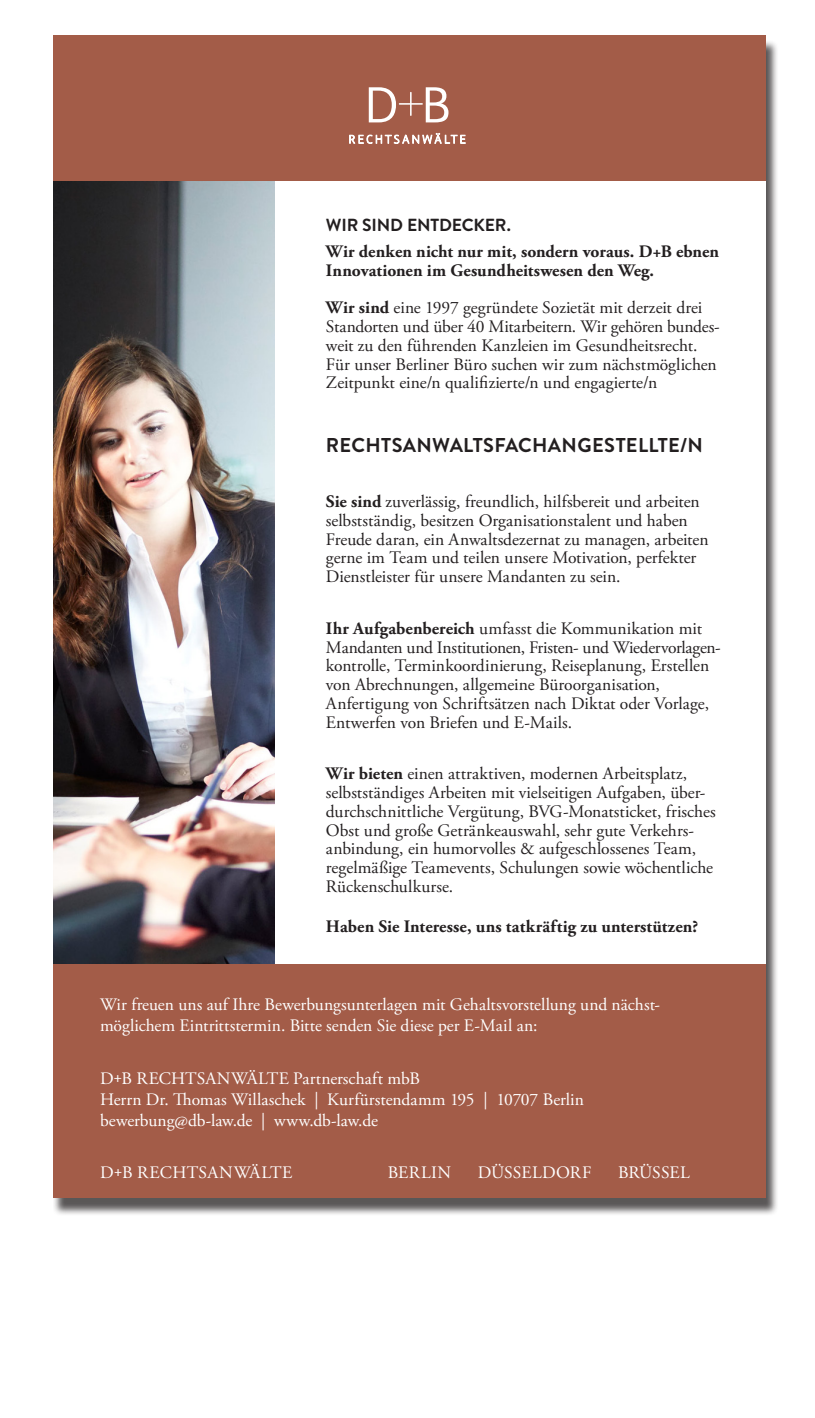
<style>
.page{position:relative;width:815px;height:1418px;background:#fff}
.page>*{position:absolute;margin:0;border:0;box-sizing:border-box;transform-origin:0 0}
.t1{font:700 20px "Brandon Grotesque";letter-spacing:.015em;color:#231f20}
.t2{font:17.5px/18.8px "Adobe Garamond Pro";color:#231f20}
.t3{font:17.5px/21px "Adobe Garamond Pro";color:#fff}
.t4{font:700 17.5px/18.8px "Adobe Garamond Pro";letter-spacing:.005em;color:#231f20}
.t5{font:700 17.5px "Brandon Grotesque";letter-spacing:-.01em;color:#231f20}
.s1{font-weight:700}
</style>
<div class="page">
<div style="left:53px;top:39px;width:725px;height:1176px;background:#231f20;opacity:.75"></div>
<div style="left:53px;top:35px;width:712px;height:1163px;background:#fff"></div>
<img style="left:53px;top:181px;width:221px;height:783px">
<div style="left:53px;top:35px;width:712px;height:146px;background:#a35c48"></div>
<svg style="left:350px;top:133px;width:115px;height:10px"></svg>
<svg style="left:369px;top:87px;width:79px;height:35px"></svg>
<hr style="left:399px;top:103px;width:24px;height:2px;background:#fff">
<hr style="left:410px;top:92px;width:2px;height:24px;background:#fff">
<div style="left:53px;top:964px;width:712px;height:234px;background:#a35c48"></div>
<p class="t5" style="left:326px;top:213px;width:186px">WIR SIND ENTDECKER.</p>
<p class="t4" style="left:326px;top:242px;width:395px">Wir denken nicht nur mit, sondern voraus. D+B ebnen<br>Innovationen im Gesundheitswesen den Weg.</p>
<p class="t2" style="left:326px;top:299px;width:395px"><span class="s1">Wir sind</span> eine 1997 gegründete Sozietät mit derzeit drei Standorten und über 40 Mitarbeitern. Wir gehören bundes&shy;weit zu den führenden Kanzleien im Gesundheitsrecht.<br>Für unser Berliner Büro suchen wir zum nächstmöglichen Zeitpunkt eine/n qualifizierte/n und engagierte/n</p>
<p class="t1" style="left:326px;top:431px;width:378px">RECHTSANWALTSFACHANGESTELLTE/N</p>
<p class="t2" style="left:326px;top:493px;width:384px"><span class="s1">Sie sind</span> zuverlässig, freundlich, hilfsbereit und arbeiten selbstständig, besitzen Organisationstalent und haben Freude daran, ein Anwaltsdezernat zu managen, arbeiten gerne im Team und teilen unsere Motivation, perfekter Dienstleister für unsere Mandanten zu sein.</p>
<p class="t2" style="left:326px;top:619px;width:396px"><span class="s1">Ihr Aufgabenbereich</span> umfasst die Kommunikation mit Mandanten und Institutionen, Fristen- und Wiedervorlagen&shy;kontrolle, Terminkoordinierung, Reiseplanung, Erstellen von Abrechnungen, allgemeine Büroorganisation, Anfertigung von Schriftsätzen nach Diktat oder Vorlage, Entwerfen von Briefen und E-Mails.</p>
<p class="t2" style="left:326px;top:765px;width:391px"><span class="s1">Wir bieten</span> einen attraktiven, modernen Arbeitsplatz, selbstständiges Arbeiten mit vielseitigen Aufgaben, über&shy;durchschnittliche Vergütung, BVG-Monatsticket, frisches Obst und große Getränkeauswahl, sehr gute Verkehrs&shy;anbindung, ein humorvolles &amp; aufgeschlossenes Team, regelmäßige Teamevents, Schulungen sowie wöchentliche Rückenschulkurse.</p>
<p class="t4" style="left:326px;top:917px;width:374px">Haben Sie Interesse, uns tatkräftig zu unterstützen?</p>
<p class="t3" style="left:100px;top:994px;width:561px">Wir freuen uns auf Ihre Bewerbungsunterlagen mit Gehaltsvorstellung und nächst&shy;möglichem Eintrittstermin. Bitte senden Sie diese per E-Mail an:</p>
<p class="t3" style="left:100px;top:1068px;width:485px">D+B RECHTSANWÄLTE Partnerschaft mbB<br>Herrn Dr. Thomas Willaschek | Kurfürstendamm 195 | 10707 Berlin bewerbung@db-law.de | www.db-law.de</p>
<p class="t3" style="left:100px;top:1162px;width:63px">D+B Rechtsanwälte</p>
<p class="t3" style="left:388px;top:1162px;width:21px">Berlin</p>
<p class="t3" style="left:478px;top:1162px;width:39px">Düsseldorf</p>
<p class="t3" style="left:618px;top:1162px;width:45px">Brüssel</p>
</div>
